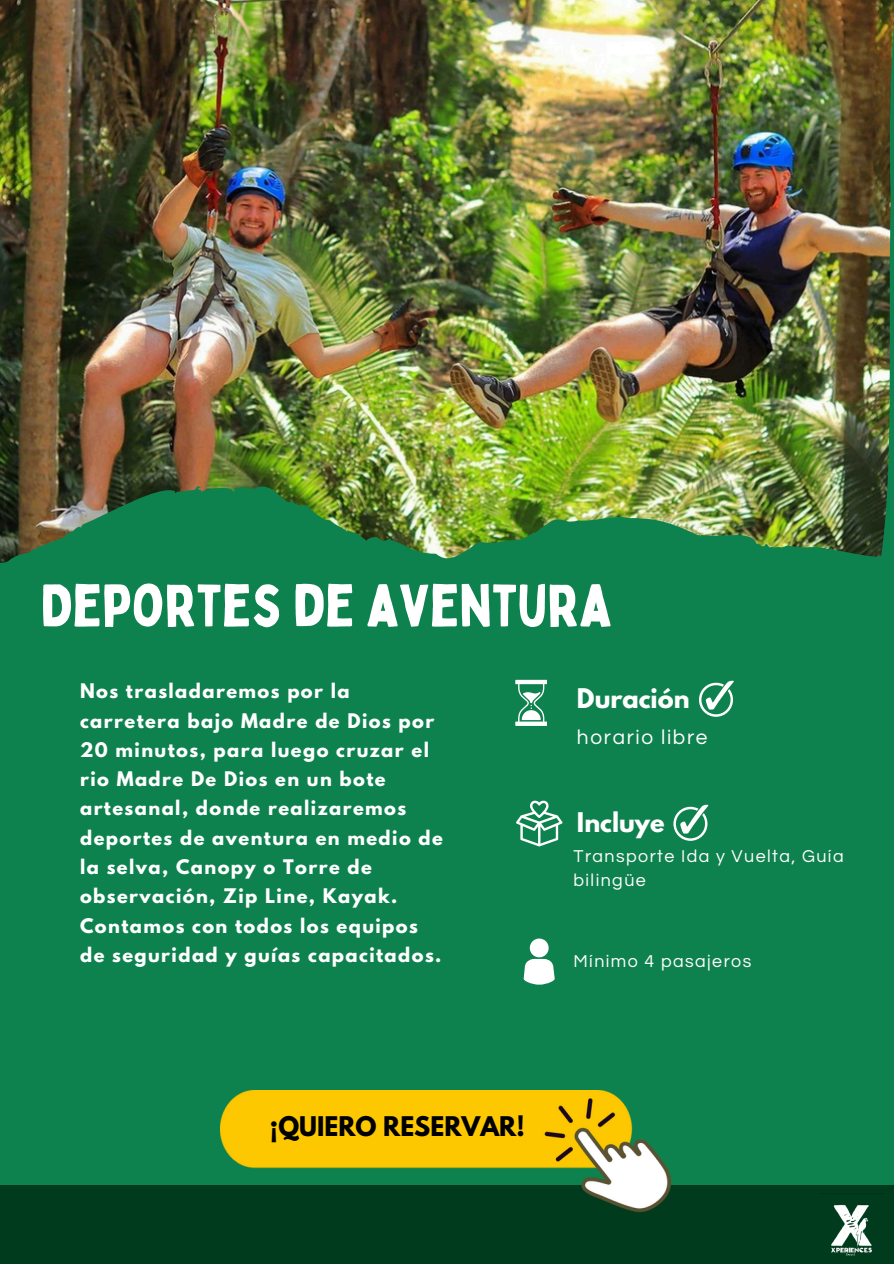
<style>
.page{position:relative;width:894px;height:1264px;background:#fff}
.page>*{position:absolute;margin:0;border:0;box-sizing:border-box;transform-origin:0 0}
.t1{font:58.5px "Bobby Jones";color:#fff}
.t2{font:700 24px "League Spartan";color:#000}
.t3{font:700 24px "League Spartan";color:#fff}
.t4{font:20.85px "Questrial";letter-spacing:.08em;color:#fff}
.t5{font:700 17.85px/29.2px "League Spartan";letter-spacing:.08em;color:#fff}
.t6{font:17.85px/24.8px "Questrial";letter-spacing:.08em;color:#fff}
</style>
<div class="page">
<div style="left:0;top:0;width:893px;height:1263px;background:#0e824e"></div>
<img style="left:0;top:0;width:893px;height:562px">
<svg style="left:699px;top:680px;width:34px;height:36px"></svg>
<svg style="left:673px;top:804px;width:35px;height:36px"></svg>
<div style="left:0;top:1185px;width:893px;height:78px;background:#003b1d"></div>
<img style="left:831px;top:1204px;width:41px;height:52px">
<svg style="left:515px;top:679px;width:31px;height:47px"></svg>
<svg style="left:516px;top:800px;width:46px;height:46px"></svg>
<img style="left:220px;top:1090px;width:451px;height:122px">
<svg style="left:523px;top:938px;width:31px;height:46px"></svg>
<h4 class="t1" style="left:41px;top:568px;width:572px">DEPORTES DE AVENTURA</h4>
<p class="t5" style="left:80px;top:679px;width:364px">Nos trasladaremos por la carretera bajo Madre de Dios por<br>20 minutos, para luego cruzar el rio Madre De Dios en un bote artesanal, donde realizaremos deportes de aventura en medio de la selva, Canopy o Torre de observación, Zip Line, Kayak.<br>Contamos con todos los equipos de seguridad y guías capacitados.</p>
<p class="t3" style="left:577px;top:686px;width:114px">Duración</p>
<h3 class="t4" style="left:577px;top:727px;width:132px">horario libre</h3>
<p class="t3" style="left:577px;top:810px;width:89px">Incluye</p>
<p class="t6" style="left:573px;top:843px;width:271px">Transporte Ida y Vuelta, Guía bilingüe</p>
<p class="t6" style="left:573px;top:949px;width:179px">Mínimo 4 pasajeros</p>
<h3 class="t2" style="left:270px;top:1114px;width:256px">¡QUIERO RESERVAR!</h3>
</div>
